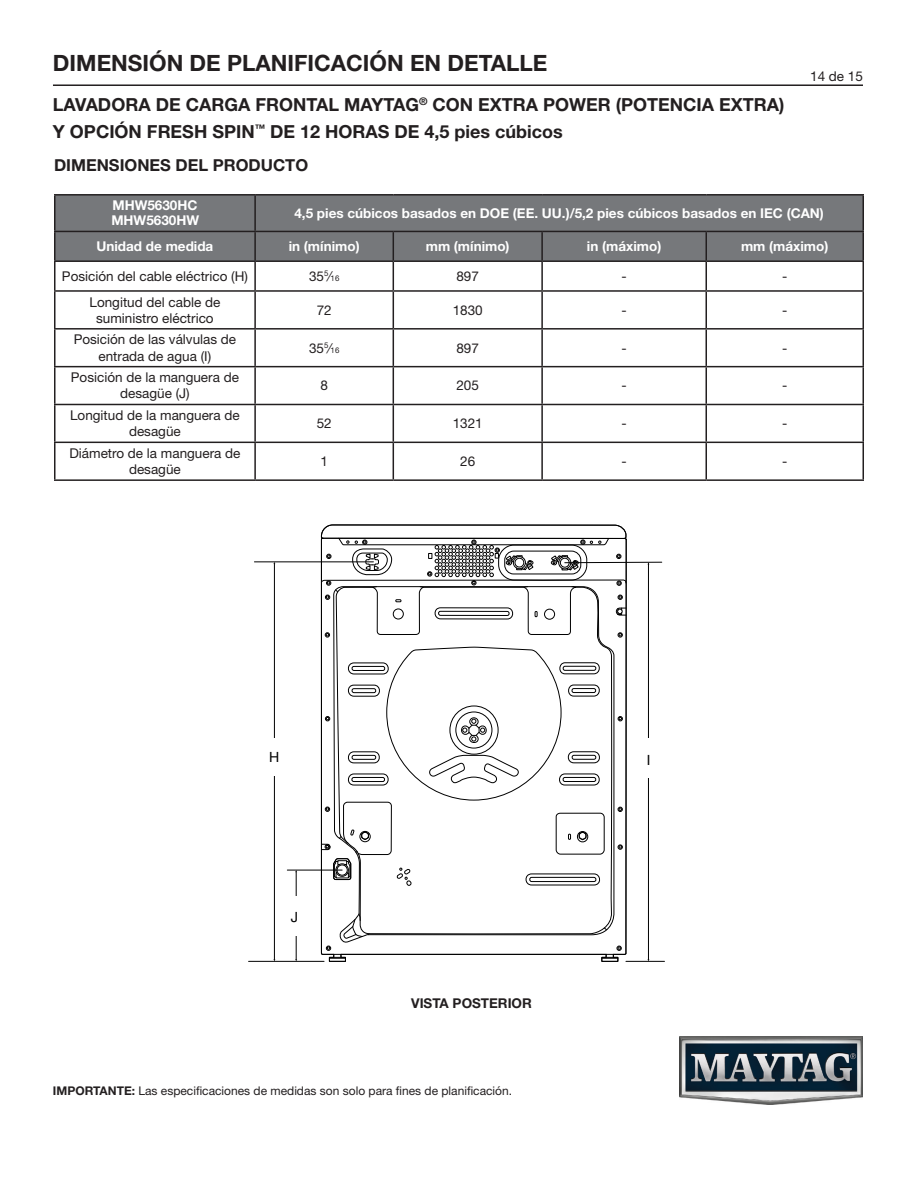
<style>
.page{position:relative;width:918px;height:1188px;background:#fff}
.page>*{position:absolute;margin:0;border:0;box-sizing:border-box;transform-origin:0 0}
.t1{font:700 22.5px "Helvetica Neue LT Std";color:#231f20}
.t2{font:700 18px/27px "Helvetica Neue LT Std";color:#231f20}
.t3{font:700 16.5px "Helvetica Neue LT Std";color:#231f20}
.t4{font:14.1px "Helvetica Neue LT Std";color:#000}
.t5{font:13.5px/16.2px "Helvetica Neue LT Std";color:#231f20;text-align:center}
._2_Body{font:700 13.5px/15px "Helvetica Neue LT Std";color:#fff}
.t6{font:700 13.5px "Helvetica Neue LT Std";color:#231f20}
.t7{font:12px "Helvetica Neue LT Std";color:#231f20}
.s1{font-size:7.8px}
.s2{font-weight:700}
</style>
<div class="page">
<hr style="left:53px;top:84px;width:810px;height:2px;background:#231f20">
<img style="left:680px;top:1037px;width:183px;height:68px">
<div style="left:56px;top:196px;width:807px;height:64px;background:#76787b"></div>
<hr style="left:863px;top:196px;width:1px;height:35px;background:#231f20">
<hr style="left:54px;top:194px;width:201px;height:2px;background:#231f20">
<hr style="left:54px;top:196px;width:2px;height:35px;background:#231f20">
<hr style="left:255px;top:194px;width:138px;height:2px;background:#231f20">
<hr style="left:393px;top:194px;width:149px;height:2px;background:#231f20">
<hr style="left:542px;top:194px;width:164px;height:2px;background:#231f20">
<hr style="left:706px;top:194px;width:158px;height:2px;background:#231f20">
<hr style="left:54px;top:231px;width:201px;height:1px;background:#231f20">
<hr style="left:54px;top:232px;width:2px;height:28px;background:#231f20">
<hr style="left:255px;top:231px;width:138px;height:1px;background:#231f20">
<hr style="left:393px;top:231px;width:149px;height:1px;background:#231f20">
<hr style="left:542px;top:231px;width:164px;height:1px;background:#231f20">
<hr style="left:706px;top:231px;width:158px;height:1px;background:#231f20">
<hr style="left:54px;top:260px;width:201px;height:2px;background:#231f20">
<hr style="left:255px;top:260px;width:138px;height:2px;background:#231f20">
<hr style="left:393px;top:260px;width:149px;height:2px;background:#231f20">
<hr style="left:542px;top:260px;width:164px;height:2px;background:#231f20">
<hr style="left:706px;top:260px;width:158px;height:2px;background:#231f20">
<hr style="left:54px;top:262px;width:2px;height:28px;background:#231f20">
<svg style="left:863px;top:232px;width:1px;height:58px"></svg>
<hr style="left:54px;top:290px;width:201px;height:2px;background:#231f20">
<hr style="left:54px;top:292px;width:2px;height:36px;background:#231f20">
<hr style="left:255px;top:290px;width:138px;height:2px;background:#231f20">
<hr style="left:393px;top:290px;width:149px;height:2px;background:#231f20">
<hr style="left:542px;top:290px;width:164px;height:2px;background:#231f20">
<hr style="left:706px;top:290px;width:158px;height:2px;background:#231f20">
<hr style="left:863px;top:292px;width:1px;height:36px;background:#231f20">
<hr style="left:54px;top:328px;width:201px;height:2px;background:#231f20">
<hr style="left:54px;top:330px;width:2px;height:36px;background:#231f20">
<hr style="left:255px;top:328px;width:138px;height:2px;background:#231f20">
<hr style="left:393px;top:328px;width:149px;height:2px;background:#231f20">
<hr style="left:542px;top:328px;width:164px;height:2px;background:#231f20">
<hr style="left:706px;top:328px;width:158px;height:2px;background:#231f20">
<hr style="left:863px;top:330px;width:1px;height:36px;background:#231f20">
<hr style="left:54px;top:366px;width:201px;height:1px;background:#231f20">
<hr style="left:54px;top:367px;width:2px;height:37px;background:#231f20">
<hr style="left:255px;top:366px;width:138px;height:1px;background:#231f20">
<hr style="left:393px;top:366px;width:149px;height:1px;background:#231f20">
<hr style="left:542px;top:366px;width:164px;height:1px;background:#231f20">
<hr style="left:706px;top:366px;width:158px;height:1px;background:#231f20">
<hr style="left:863px;top:367px;width:1px;height:37px;background:#231f20">
<hr style="left:54px;top:404px;width:201px;height:1px;background:#231f20">
<hr style="left:54px;top:405px;width:2px;height:37px;background:#231f20">
<hr style="left:255px;top:404px;width:138px;height:1px;background:#231f20">
<hr style="left:393px;top:404px;width:149px;height:1px;background:#231f20">
<hr style="left:542px;top:404px;width:164px;height:1px;background:#231f20">
<hr style="left:706px;top:404px;width:158px;height:1px;background:#231f20">
<hr style="left:863px;top:405px;width:1px;height:37px;background:#231f20">
<hr style="left:54px;top:442px;width:201px;height:1px;background:#231f20">
<hr style="left:54px;top:443px;width:2px;height:36px;background:#231f20">
<hr style="left:255px;top:442px;width:138px;height:1px;background:#231f20">
<hr style="left:393px;top:442px;width:149px;height:1px;background:#231f20">
<hr style="left:542px;top:442px;width:164px;height:1px;background:#231f20">
<hr style="left:706px;top:442px;width:158px;height:1px;background:#231f20">
<hr style="left:863px;top:443px;width:1px;height:36px;background:#231f20">
<hr style="left:54px;top:479px;width:201px;height:2px;background:#231f20">
<hr style="left:255px;top:479px;width:138px;height:2px;background:#231f20">
<hr style="left:393px;top:479px;width:149px;height:2px;background:#231f20">
<hr style="left:542px;top:479px;width:164px;height:2px;background:#231f20">
<hr style="left:706px;top:479px;width:158px;height:2px;background:#231f20">
<hr style="left:706px;top:292px;width:1px;height:36px;background:#231f20">
<hr style="left:706px;top:330px;width:1px;height:36px;background:#231f20">
<hr style="left:706px;top:367px;width:1px;height:37px;background:#231f20">
<hr style="left:706px;top:405px;width:1px;height:37px;background:#231f20">
<hr style="left:706px;top:443px;width:1px;height:36px;background:#231f20">
<hr style="left:393px;top:292px;width:1px;height:36px;background:#231f20">
<hr style="left:393px;top:330px;width:1px;height:36px;background:#231f20">
<hr style="left:393px;top:367px;width:1px;height:37px;background:#231f20">
<hr style="left:541px;top:367px;width:2px;height:37px;background:#231f20">
<hr style="left:393px;top:405px;width:1px;height:37px;background:#231f20">
<hr style="left:393px;top:443px;width:1px;height:36px;background:#231f20">
<hr style="left:541px;top:262px;width:2px;height:28px;background:#231f20">
<hr style="left:541px;top:292px;width:2px;height:36px;background:#231f20">
<hr style="left:541px;top:330px;width:2px;height:36px;background:#231f20">
<hr style="left:541px;top:405px;width:2px;height:37px;background:#231f20">
<hr style="left:541px;top:443px;width:2px;height:36px;background:#231f20">
<hr style="left:254px;top:196px;width:2px;height:35px;background:#231f20">
<hr style="left:254px;top:232px;width:2px;height:28px;background:#231f20">
<hr style="left:254px;top:262px;width:2px;height:28px;background:#231f20">
<hr style="left:254px;top:292px;width:2px;height:36px;background:#231f20">
<hr style="left:254px;top:330px;width:2px;height:36px;background:#231f20">
<hr style="left:254px;top:367px;width:2px;height:37px;background:#231f20">
<hr style="left:254px;top:405px;width:2px;height:37px;background:#231f20">
<hr style="left:254px;top:443px;width:2px;height:36px;background:#231f20">
<svg style="left:393px;top:232px;width:1px;height:58px"></svg>
<hr style="left:541px;top:232px;width:2px;height:28px;background:#231f20">
<svg style="left:706px;top:232px;width:1px;height:58px"></svg>
<hr style="left:254px;top:562px;width:119px;height:1px;background:#000">
<hr style="left:249px;top:961px;width:75px;height:1px;background:#000">
<hr style="left:287px;top:870px;width:55px;height:1px;background:#000">
<hr style="left:274px;top:564px;width:1px;height:396px;background:#000">
<hr style="left:296px;top:872px;width:1px;height:88px;background:#000">
<div style="left:256px;top:739px;width:37px;height:37px;background:#fff"></div>
<div style="left:276px;top:896px;width:40px;height:40px;background:#fff"></div>
<hr style="left:626px;top:961px;width:39px;height:1px;background:#000">
<svg style="left:321px;top:524px;width:341px;height:438px"></svg>
<h1 class="t1" style="left:53px;top:49px;width:496px">DIMENSIÓN DE PLANIFICACIÓN EN DETALLE</h1>
<h2 class="t2" style="left:53px;top:90px;width:733px">LAVADORA DE CARGA FRONTAL MAYTAG<sup>®</sup> CON EXTRA POWER (POTENCIA EXTRA)<br>Y OPCIÓN FRESH SPIN<sup>™</sup> DE 12 HORAS DE 4,5 pies cúbicos</h2>
<p class="t5" style="left:810px;top:68px;width:54px">14 de 15</p>
<p class="t3" style="left:54px;top:155px;width:256px">DIMENSIONES DEL PRODUCTO</p>
<p class="_2_Body" style="left:111px;top:198px;width:89px">MHW5630HC<br>MHW5630HW</p>
<p class="_2_Body" style="left:294px;top:205px;width:531px">4,5 pies cúbicos basados en DOE (EE. UU.)/5,2 pies cúbicos basados en IEC (CAN)</p>
<p class="_2_Body" style="left:96px;top:239px;width:118px">Unidad de medida</p>
<p class="_2_Body" style="left:289px;top:239px;width:72px">in (mínimo)</p>
<p class="_2_Body" style="left:426px;top:239px;width:85px">mm (mínimo)</p>
<p class="_2_Body" style="left:587px;top:239px;width:76px">in (máximo)</p>
<p class="_2_Body" style="left:741px;top:239px;width:89px">mm (máximo)</p>
<p class="t5" style="left:62px;top:268px;width:187px">Posición del cable eléctrico (H)</p>
<p class="t5" style="left:309px;top:268px;width:32px">35<sup>5</sup>∕<span class="s1">16</span></p>
<p class="t5" style="left:456px;top:268px;width:24px">897</p>
<p class="t5" style="left:622px;top:268px;width:7px">-</p>
<p class="t5" style="left:782px;top:268px;width:7px">-</p>
<p class="t5" style="left:90px;top:294px;width:132px">Longitud del cable de suministro eléctrico</p>
<p class="t5" style="left:317px;top:302px;width:17px">72</p>
<p class="t5" style="left:453px;top:302px;width:32px">1830</p>
<p class="t5" style="left:622px;top:302px;width:7px">-</p>
<p class="t5" style="left:782px;top:302px;width:7px">-</p>
<p class="t5" style="left:74px;top:331px;width:164px">Posición de las válvulas de entrada de agua (I)</p>
<p class="t5" style="left:309px;top:339px;width:32px">35<sup>5</sup>∕<span class="s1">16</span></p>
<p class="t5" style="left:456px;top:339px;width:24px">897</p>
<p class="t5" style="left:622px;top:339px;width:7px">-</p>
<p class="t5" style="left:782px;top:339px;width:7px">-</p>
<p class="t5" style="left:71px;top:369px;width:170px">Posición de la manguera de desagüe (J)</p>
<p class="t5" style="left:320px;top:377px;width:9px">8</p>
<p class="t5" style="left:456px;top:377px;width:24px">205</p>
<p class="t5" style="left:622px;top:377px;width:7px">-</p>
<p class="t5" style="left:782px;top:377px;width:7px">-</p>
<p class="t5" style="left:70px;top:407px;width:171px">Longitud de la manguera de desagüe</p>
<p class="t5" style="left:317px;top:415px;width:17px">52</p>
<p class="t5" style="left:453px;top:415px;width:32px">1321</p>
<p class="t5" style="left:622px;top:415px;width:7px">-</p>
<p class="t5" style="left:782px;top:415px;width:7px">-</p>
<p class="t5" style="left:69px;top:445px;width:173px">Diámetro de la manguera de desagüe</p>
<p class="t5" style="left:320px;top:453px;width:9px">1</p>
<p class="t5" style="left:460px;top:453px;width:17px">26</p>
<p class="t5" style="left:622px;top:453px;width:7px">-</p>
<p class="t5" style="left:782px;top:453px;width:7px">-</p>
<p class="t4" style="left:269px;top:749px;width:12px">H</p>
<p class="t4" style="left:647px;top:751px;width:5px">I</p>
<p class="t4" style="left:291px;top:909px;width:9px">J</p>
<p class="t6" style="left:411px;top:995px;width:122px">VISTA POSTERIOR</p>
<p class="t7" style="left:53px;top:1083px;width:461px"><span class="s2">IMPORTANTE:</span> Las especificaciones de medidas son solo para fines de planificación.</p>
</div>
